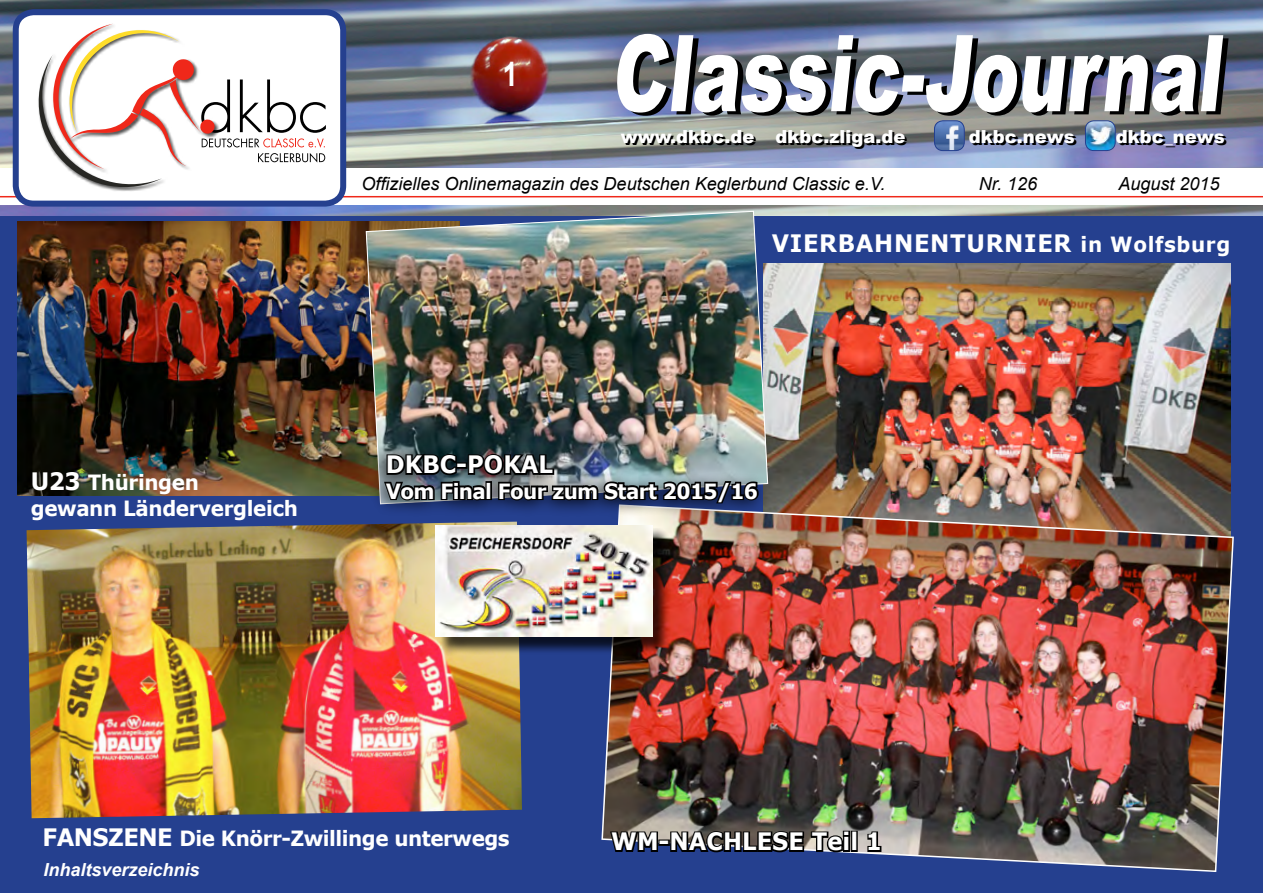
<style>
.page{position:relative;width:1263px;height:893px;background:#fff}
.page>*{position:absolute;margin:0;border:0;box-sizing:border-box;transform-origin:0 0}
.t1{font:900 106.2px "Arial";color:#000;scale:.68 1}
.t2{font:700 33.75px "Arial";color:#fff;scale:.8 1}
.Überschrift{font:700 24px "Verdana";letter-spacing:.03em;color:#fff;scale:.95 1}
.Überschrift-2{font:700 24px "Verdana";color:#fff;scale:.95 1}
.Überschrift-3{font:700 21px/25.2px "Verdana";letter-spacing:-.025em;color:#fff;scale:.95 1}
.t3{font:italic 18px "Arial";color:#000}
.t4{font:900 18px "Arial";color:#000}
.t5{font:italic 700 18px "Arial";color:#fff}
.s1{font-size:24px}
.s2{font-size:21px}
</style>
<div class="page">
<div style="left:0;top:217px;width:1263px;height:676px;background:#25408f"></div>
<img style="left:769px;top:264px;width:461px;height:240px">
<img style="left:0;top:0;width:1263px;height:216px">
<div style="left:0;top:168px;width:1263px;height:36px;background:#fff"></div>
<hr style="left:0;top:196px;width:1263px;height:1px;background:#ef281a">
<div style="left:16px;top:12px;width:327px;height:192px;background:#fff;border-radius:18px"></div>
<svg style="left:38px;top:24px;width:288px;height:167px"></svg>
<div style="left:13px;top:9px;width:333px;height:198px;border:6px solid #25408f;border-radius:18px"></div>
<img style="left:934px;top:121px;width:30px;height:30px">
<div style="left:934px;top:120px;width:31px;height:31px;border:1px solid #25408f;border-radius:9px"></div>
<img style="left:1085px;top:121px;width:30px;height:30px">
<div style="left:1085px;top:120px;width:30px;height:31px;border:1px solid #25408f;border-radius:9px"></div>
<img style="left:18px;top:222px;width:347px;height:273px">
<img style="left:27px;top:522px;width:495px;height:296px">
<img style="left:365px;top:210px;width:404px;height:286px">
<img style="left:601px;top:504px;width:633px;height:368px">
<div style="left:438px;top:528px;width:233px;height:127px;background:#000;opacity:.75"></div>
<img style="left:436px;top:525px;width:216px;height:112px">
<svg style="left:608px;top:823px;width:51px;height:35px"></svg>
<div style="left:658px;top:839px;width:12px;height:7px;border:3px solid #000"></div>
<svg style="left:669px;top:827px;width:176px;height:27px;background:#36363b"></svg>
<div style="left:843px;top:836px;width:7px;height:16px;border:3px solid #000"></div>
<div style="left:843px;top:831px;width:7px;height:6px;border:3px solid #000"></div>
<div style="left:851px;top:831px;width:7px;height:21px;border:3px solid #000"></div>
<svg style="left:866px;top:830px;width:17px;height:23px"></svg>
<div style="left:368px;top:443px;width:401px;height:77px;background:#000;opacity:.75"></div>
<img style="left:382px;top:451px;width:379px;height:54px">
<p class="t2" style="left:503px;top:52px;width:20px">1</p>
<p class="t1" style="left:615px;top:-1px;width:921px">Classic-Journal</p>
<p class="t4" style="left:623px;top:125px;width:286px">www.dkbc.de dkbc.zliga.de</p>
<p class="t4" style="left:971px;top:125px;width:108px">dkbc.news</p>
<p class="t4" style="left:1118px;top:125px;width:111px">dkbc_news</p>
<p class="t3" style="left:362px;top:172px;width:525px">Offizielles Onlinemagazin des Deutschen Keglerbund Classic e.V.</p>
<p class="t3" style="left:979px;top:172px;width:60px">Nr. 126</p>
<p class="t3" style="left:1118px;top:172px;width:103px">August 2015</p>
<p class="Überschrift-3" style="left:31px;top:470px;width:283px"><span class="s1">U23</span> Thüringen<br>gewann Ländervergleich</p>
<p class="Überschrift" style="left:772px;top:226px;width:484px">VIERBAHNENTURNIER <span class="s2">in Wolfsburg</span></p>
<p class="Überschrift-2" style="left:386px;top:448px;width:178px">DKBC-POKAL</p>
<p class="Überschrift-3" style="left:386px;top:478px;width:393px">Vom Final Four zum Start 2015/16</p>
<p class="Überschrift-3" style="left:43px;top:825px;width:493px"><span class="s1">FANSZENE</span> Die Knörr-Zwillinge unterwegs</p>
<p class="t5" style="left:44px;top:858px;width:158px">Inhaltsverzeichnis</p>
<p class="Überschrift-2" style="left:611px;top:825px;width:287px">WM-NACHLESE Teil 1</p>
</div>
